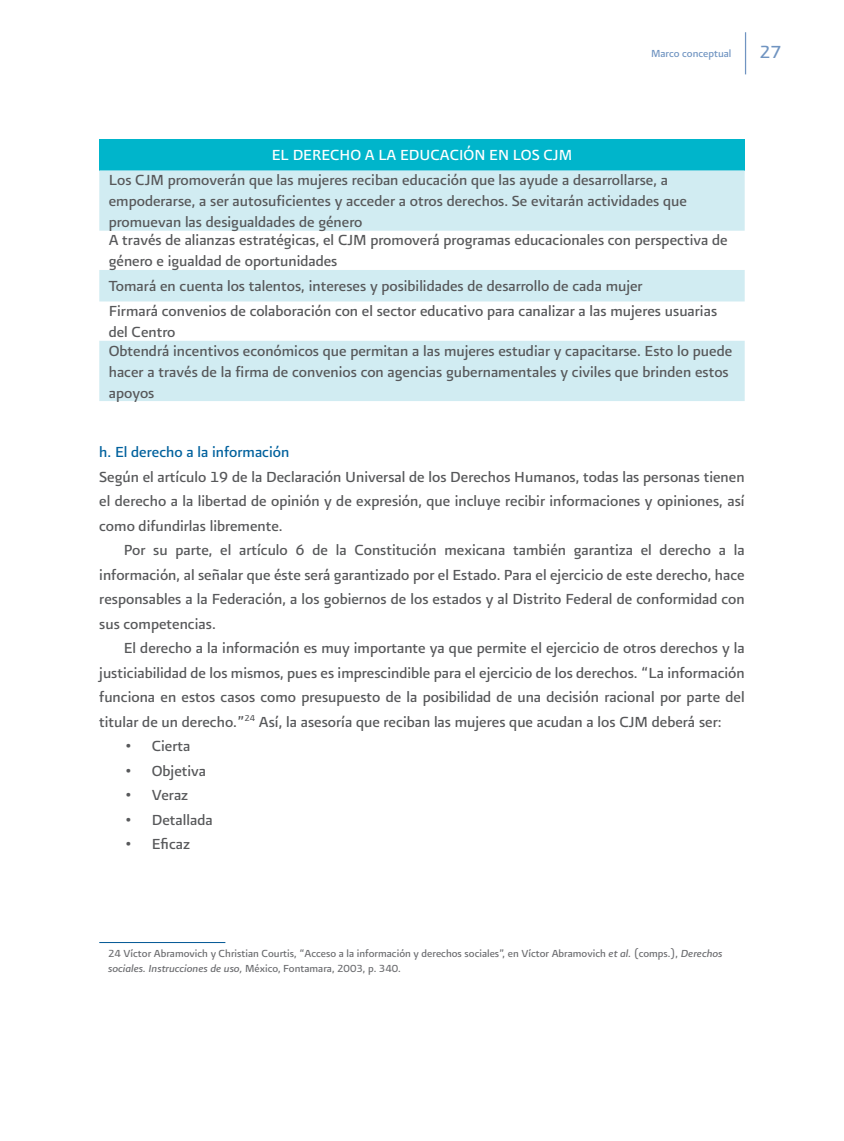
<style>
.page{position:relative;width:844px;height:1141px;background:#fff}
.page>*{position:absolute;margin:0;border:0;box-sizing:border-box;transform-origin:0 0}
.t1{font:21px "Presidencia Base";color:#7094c1}
.Cuerpo_de_texto{font:17.5px/24.5px "Presidencia Base";color:#57585a;text-align:justify}
.texto_tabla{font:17.5px/21px "Presidencia Base";color:#57585a}
.Primer_párrafo{font:17.5px/24.5px "Presidencia Base";color:#57585a;text-align:justify}
.Título_de_tabla{font:17.5px "Presidencia Base CC";color:#fff}
.Sub_títulos{font:17.5px "Presidencia Base";color:#00619d}
.Notas_al_pié_de_pági{font:12.25px/14.7px "Presidencia Base";color:#6c6d70}
.t2{font:12.25px "Presidencia Base";color:#7094c1}
.s1{font-style:italic}
</style>
<div class="page">
<hr style="left:744px;top:32px;width:2px;height:42px;background:#7094c1">
<div style="left:99px;top:139px;width:645px;height:31px;background:#00b5cb"></div>
<svg style="left:99px;top:170px;width:645px;height:231px;fill:#d1ecf2"></svg>
<hr style="left:99px;top:942px;width:126px;height:1px;background:#005794">
<p class="t2" style="left:650px;top:47px;width:82px">Marco conceptual</p>
<p class="t1" style="left:759px;top:40px;width:23px">27</p>
<p class="Título_de_tabla" style="left:272px;top:145px;width:302px">EL DERECHO A LA EDUCACIÓN EN LOS CJM</p>
<p class="texto_tabla" style="left:109px;top:169px;width:579px">Los CJM promoverán que las mujeres reciban educación que las ayude a desarrollarse, a empoderarse, a ser autosuficientes y acceder a otros derechos. Se evitarán actividades que promuevan las desigualdades de género</p>
<p class="texto_tabla" style="left:109px;top:230px;width:620px">A través de alianzas estratégicas, el CJM promoverá programas educacionales con perspectiva de género e igualdad de oportunidades</p>
<p class="texto_tabla" style="left:109px;top:275px;width:535px">Tomará en cuenta los talentos, intereses y posibilidades de desarrollo de cada mujer</p>
<p class="texto_tabla" style="left:109px;top:300px;width:609px">Firmará convenios de colaboración con el sector educativo para canalizar a las mujeres usuarias del Centro</p>
<p class="texto_tabla" style="left:109px;top:340px;width:624px">Obtendrá incentivos económicos que permitan a las mujeres estudiar y capacitarse. Esto lo puede hacer a través de la firma de convenios con agencias gubernamentales y civiles que brinden estos apoyos</p>
<p class="Sub_títulos" style="left:99px;top:442px;width:191px">h. El derecho a la información</p>
<p class="Primer_párrafo" style="left:99px;top:464px;width:646px">Según el artículo 19 de la Declaración Universal de los Derechos Humanos, todas las personas tienen el derecho a la libertad de opinión y de expresión, que incluye recibir informaciones y opiniones, así como difundirlas libremente.</p>
<p class="Cuerpo_de_texto" style="left:99px;top:538px;width:646px;text-indent:24px">Por su parte, el artículo 6 de la Constitución mexicana también garantiza el derecho a la información, al señalar que éste será garantizado por el Estado. Para el ejercicio de este derecho, hace responsables a la Federación, a los gobiernos de los estados y al Distrito Federal de conformidad con sus competencias.</p>
<p class="Cuerpo_de_texto" style="left:99px;top:636px;width:646px;text-indent:24px">El derecho a la información es muy importante ya que permite el ejercicio de otros derechos y la justiciabilidad de los mismos, pues es imprescindible para el ejercicio de los derechos. “La información funciona en estos casos como presupuesto de la posibilidad de una decisión racional por parte del titular de un derecho.”<sup>24</sup> Así, la asesoría que reciban las mujeres que acudan a los CJM deberá ser:</p>
<p class="Cuerpo_de_texto" style="left:125px;top:734px;width:66px">• Cierta</p>
<p class="Cuerpo_de_texto" style="left:125px;top:758px;width:82px">• Objetiva</p>
<p class="Cuerpo_de_texto" style="left:125px;top:783px;width:64px">• Veraz</p>
<p class="Cuerpo_de_texto" style="left:125px;top:807px;width:89px">• Detallada</p>
<p class="Cuerpo_de_texto" style="left:125px;top:832px;width:66px">• Eficaz</p>
<p class="Notas_al_pié_de_pági" style="left:108px;top:946px;width:616px">24 Víctor Abramovich y Christian Courtis, “Acceso a la información y derechos sociales”, en Víctor Abramovich <span class="s1">et al.</span> (comps.), <span class="s1">Derechos sociales. Instrucciones de uso,</span> México, Fontamara, 2003, p. 340.</p>
</div>
